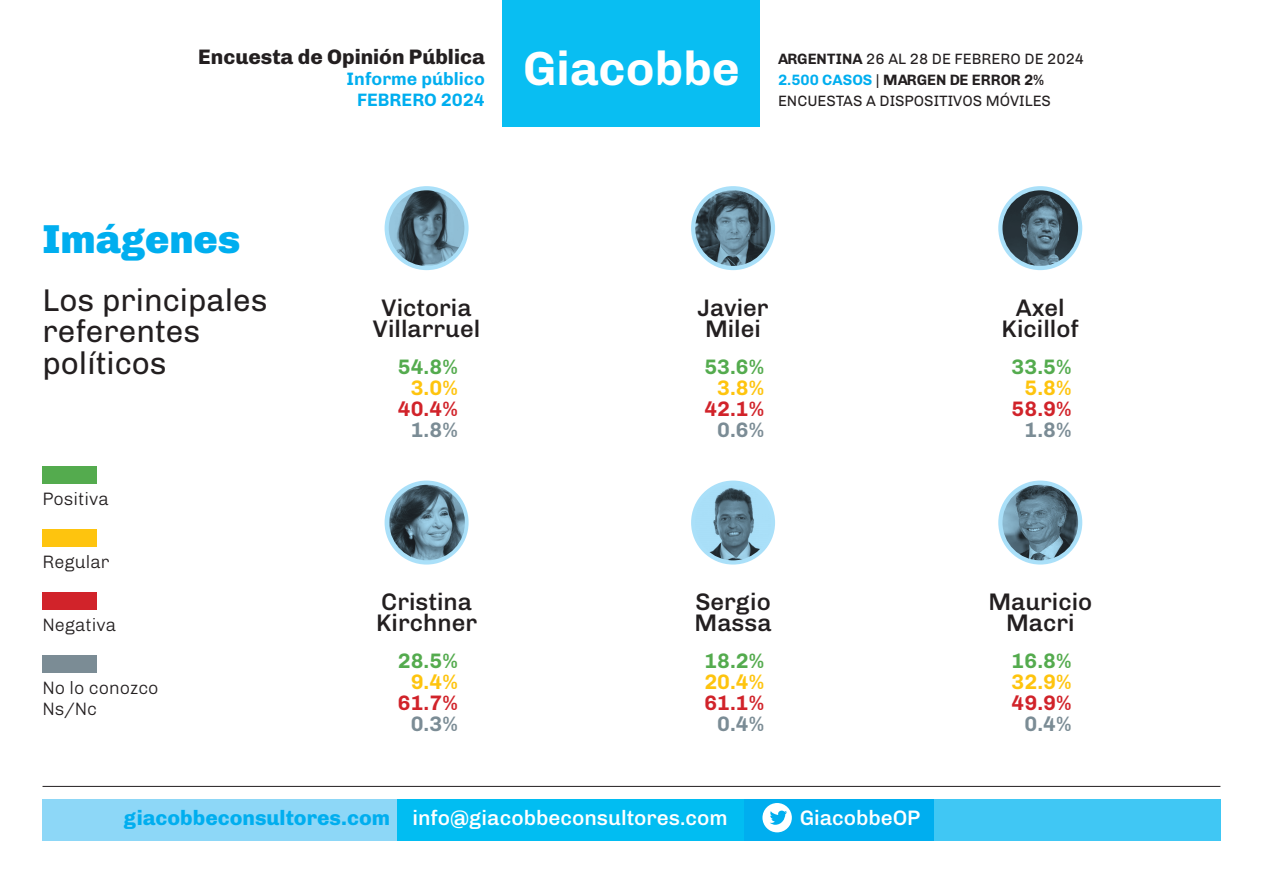
<style>
.page{position:relative;width:1263px;height:893px;background:#fff}
.page>*{position:absolute;margin:0;border:0;box-sizing:border-box;transform-origin:0 0}
.t1{font:700 48px "Chivo";color:#fff}
.t2{font:900 40.5px "Chivo";color:#00aeef}
.t3{font:31.5px/31.5px "Chivo";color:#231f20}
.t4{font:500 24px "Chivo";color:#231f20}
.t5{font:500 21px "Chivo";color:#fff}
.t6{font:700 21px "Chivo";color:#54ab4e}
.t7{font:700 21px "Chivo";color:#d1232a}
.t8{font:700 21px "Chivo";color:#fec40e}
.t9{font:800 21px "Chivo";color:#231f20}
.t10{font:700 21px "Chivo";color:#7b8c95}
.t11{font:300 18px "Chivo";color:#231f20}
.t12{font:700 18px/21px "Chivo";color:#00aeef;text-align:right}
.t13{font:15px/21px "Chivo";color:#231f20}
.s1{font-weight:700}
.s2{font-weight:700;color:#00aeef}
.s3{font-weight:800;color:#00aeef}
</style>
<div class="page">
<div style="left:43px;top:799px;width:1177px;height:42px;background:#00aeef"></div>
<div style="left:43px;top:799px;width:358px;height:42px;background:#8dd7f7"></div>
<div style="left:934px;top:799px;width:286px;height:42px;background:#40c7f4"></div>
<div style="left:398px;top:799px;width:346px;height:42px;background:#01bdf2"></div>
<div style="left:762px;top:803px;width:30px;height:29px;background:#fff;border-radius:50%"></div>
<svg style="left:770px;top:811px;width:17px;height:14px"></svg>
<div style="left:503px;top:0;width:257px;height:127px;background:#09bef2"></div>
<hr style="left:43px;top:786px;width:1177px;height:1px;background:#231f20">
<div style="left:691px;top:186px;width:84px;height:84px;background:#aae0f9;border-radius:50%"></div>
<img style="left:695px;top:190px;width:76px;height:76px">
<div style="left:385px;top:186px;width:84px;height:84px;background:#aae0f9;border-radius:50%"></div>
<img style="left:389px;top:190px;width:75px;height:76px;border-radius:38px">
<div style="left:43px;top:467px;width:54px;height:17px;background:#54ab4e"></div>
<div style="left:43px;top:530px;width:54px;height:17px;background:#fec40e"></div>
<div style="left:43px;top:593px;width:54px;height:17px;background:#d1232a"></div>
<div style="left:43px;top:656px;width:54px;height:17px;background:#7b8c95"></div>
<div style="left:385px;top:481px;width:84px;height:84px;background:#aae0f9;border-radius:50%"></div>
<img style="left:389px;top:485px;width:77px;height:76px">
<svg style="left:998px;top:481px;width:84px;height:84px"></svg>
<img style="left:1002px;top:485px;width:76px;height:75px;border-radius:38px">
<div style="left:691px;top:481px;width:84px;height:84px;background:#aae0f9;border-radius:50%"></div>
<img style="left:695px;top:485px;width:76px;height:75px">
<div style="left:998px;top:186px;width:84px;height:84px;background:#aae0f9;border-radius:50%"></div>
<img style="left:1002px;top:190px;width:76px;height:76px">
<h3 class="t9" style="left:198px;top:40px;width:288px">Encuesta de Opinión Pública</h3>
<p class="t12" style="left:346px;top:67px;width:140px">Informe público<br>FEBRERO 2024</p>
<h1 class="t1" style="left:523px;top:31px;width:218px">Giacobbe</h1>
<p class="t13" style="left:778px;top:47px;width:308px"><span class="s1">ARGENTINA</span> 26 AL 28 DE FEBRERO DE 2024<br><span class="s2">2.500 CASOS</span> | <span class="s1">MARGEN DE ERROR 2%<br></span>ENCUESTAS A DISPOSITIVOS MÓVILES</p>
<p class="t2" style="left:43px;top:206px;width:200px">Imágenes</p>
<p class="t3" style="left:43px;top:282px;width:227px">Los principales referentes</p>
<p class="t3" style="left:43px;top:345px;width:126px">políticos</p>
<p class="t11" style="left:43px;top:485px;width:68px">Positiva</p>
<p class="t11" style="left:43px;top:548px;width:69px">Regular</p>
<p class="t11" style="left:43px;top:611px;width:75px">Negativa</p>
<p class="t11" style="left:43px;top:674px;width:118px">No lo conozco</p>
<p class="t11" style="left:43px;top:695px;width:56px">Ns/Nc</p>
<p class="t4" style="left:382px;top:289px;width:91px">Victoria</p>
<p class="t4" style="left:373px;top:310px;width:109px">Villarruel</p>
<p class="t6" style="left:398px;top:350px;width:61px">54.8%</p>
<p class="t8" style="left:411px;top:371px;width:49px">3.0%</p>
<p class="t7" style="left:398px;top:392px;width:61px">40.4%</p>
<p class="t10" style="left:411px;top:413px;width:49px">1.8%</p>
<p class="t4" style="left:381px;top:583px;width:92px">Cristina</p>
<p class="t4" style="left:376px;top:604px;width:103px">Kirchner</p>
<p class="t6" style="left:398px;top:644px;width:61px">28.5%</p>
<p class="t8" style="left:411px;top:665px;width:49px">9.4%</p>
<p class="t7" style="left:398px;top:686px;width:61px">61.7%</p>
<p class="t10" style="left:411px;top:707px;width:49px">0.3%</p>
<p class="t4" style="left:697px;top:289px;width:73px">Javier</p>
<p class="t4" style="left:705px;top:310px;width:57px">Milei</p>
<p class="t6" style="left:704px;top:350px;width:61px">53.6%</p>
<p class="t8" style="left:717px;top:371px;width:49px">3.8%</p>
<p class="t7" style="left:704px;top:392px;width:61px">42.1%</p>
<p class="t10" style="left:717px;top:413px;width:49px">0.6%</p>
<p class="t4" style="left:695px;top:583px;width:77px">Sergio</p>
<p class="t4" style="left:695px;top:604px;width:78px">Massa</p>
<p class="t6" style="left:704px;top:644px;width:61px">18.2%</p>
<p class="t8" style="left:704px;top:665px;width:61px">20.4%</p>
<p class="t7" style="left:704px;top:686px;width:61px">61.1%</p>
<p class="t10" style="left:717px;top:707px;width:49px">0.4%</p>
<p class="t4" style="left:1016px;top:289px;width:50px">Axel</p>
<p class="t4" style="left:1002px;top:310px;width:79px">Kicillof</p>
<p class="t6" style="left:1012px;top:350px;width:61px">33.5%</p>
<p class="t8" style="left:1024px;top:371px;width:49px">5.8%</p>
<p class="t7" style="left:1012px;top:392px;width:61px">58.9%</p>
<p class="t10" style="left:1024px;top:413px;width:49px">1.8%</p>
<p class="t4" style="left:988px;top:583px;width:105px">Mauricio</p>
<p class="t4" style="left:1006px;top:604px;width:70px">Macri</p>
<p class="t6" style="left:1012px;top:644px;width:61px">16.8%</p>
<p class="t8" style="left:1012px;top:665px;width:61px">32.9%</p>
<p class="t7" style="left:1012px;top:686px;width:61px">49.9%</p>
<p class="t10" style="left:1024px;top:707px;width:49px">0.4%</p>
<h3 class="t5" style="left:124px;top:801px;width:605px"><span class="s3">giacobbeconsultores.com</span> info@giacobbeconsultores.com</h3>
<h3 class="t5" style="left:800px;top:801px;width:122px">GiacobbeOP</h3>
</div>
